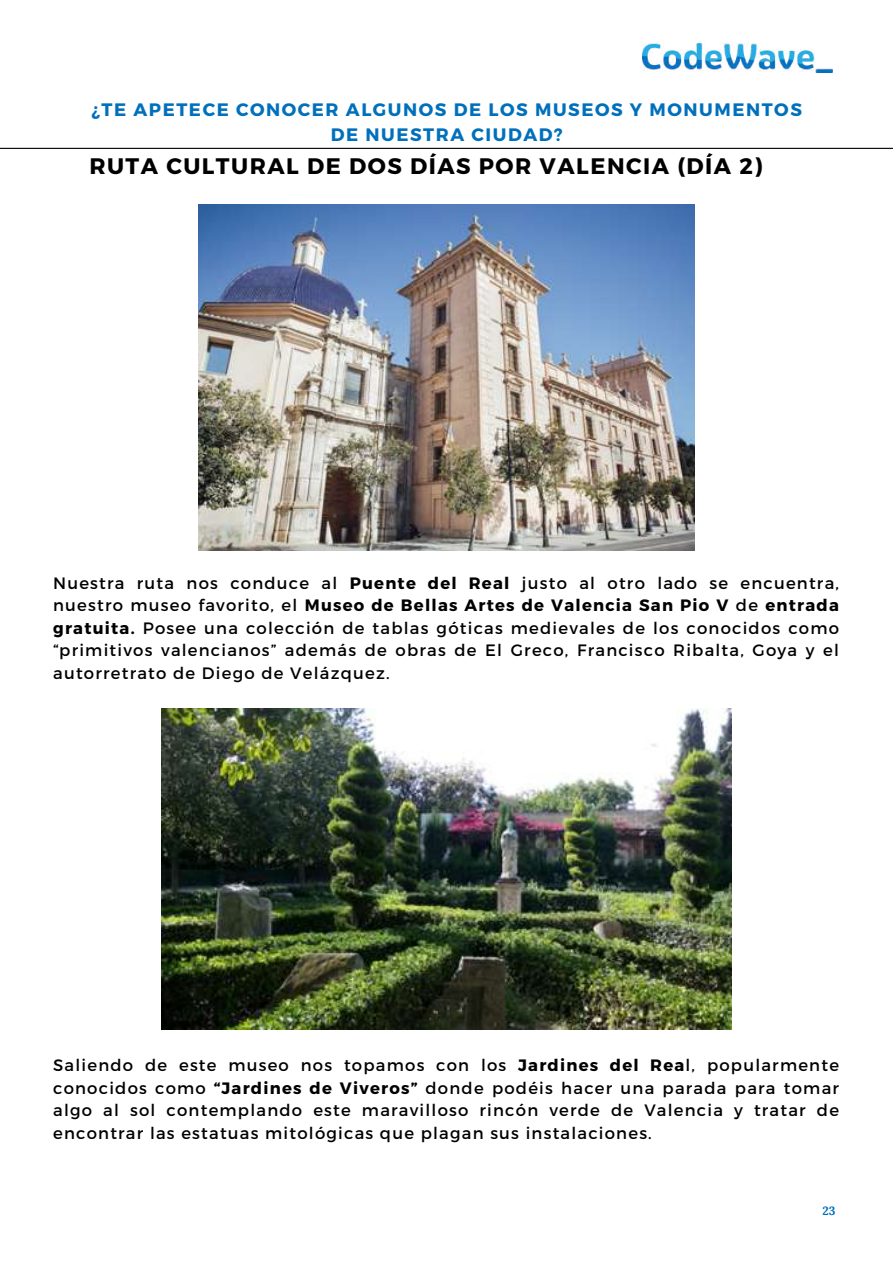
<style>
.page{position:relative;width:893px;height:1264px;background:#fff}
.page>*{position:absolute;margin:0;border:0;box-sizing:border-box;transform-origin:0 0}
.t1{font:700 22.5px "Montserrat";letter-spacing:.065em;color:#000}
.t2{font:700 18px/24.8px "Montserrat";letter-spacing:.085em;color:#0070bc;text-align:center}
.t3{font:16.5px/22.5px "Montserrat";letter-spacing:.075em;color:#000;text-align:justify}
.t4{font:700 12px "Lora";color:#0070bc}
.s1{font-weight:700}
</style>
<div class="page">
<hr style="left:0;top:148px;width:892px;height:1px;background:#000">
<img style="left:162px;top:708px;width:569px;height:321px">
<img style="left:199px;top:205px;width:495px;height:345px">
<img style="left:642px;top:43px;width:190px;height:30px">
<p class="t2" style="left:91px;top:96px;width:711px">¿TE APETECE CONOCER ALGUNOS DE LOS MUSEOS Y MONUMENTOS<br>DE NUESTRA CIUDAD?</p>
<h1 class="t1" style="left:89px;top:151px;width:674px">RUTA CULTURAL DE DOS DÍAS POR VALENCIA (DÍA 2)</h1>
<p class="t3" style="left:53px;top:571px;width:787px">Nuestra ruta nos conduce al <span class="s1">Puente del Real</span> justo al otro lado se encuentra, nuestro museo favorito, el <span class="s1">Museo de Bellas Artes de Valencia San Pio V</span> de <span class="s1">entrada gratuita.</span> Posee una colección de tablas góticas medievales de los conocidos como “primitivos valencianos” además de obras de El Greco, Francisco Ribalta, Goya y el autorretrato de Diego de Velázquez.</p>
<p class="t3" style="left:53px;top:1053px;width:787px">Saliendo de este museo nos topamos con los <span class="s1">Jardines del Rea</span>l, popularmente conocidos como <span class="s1">“Jardines de Viveros”</span> donde podéis hacer una parada para tomar algo al sol contemplando este maravilloso rincón verde de Valencia y tratar de encontrar las estatuas mitológicas que plagan sus instalaciones.</p>
<p class="t4" style="left:822px;top:1203px;width:15px">23</p>
</div>
